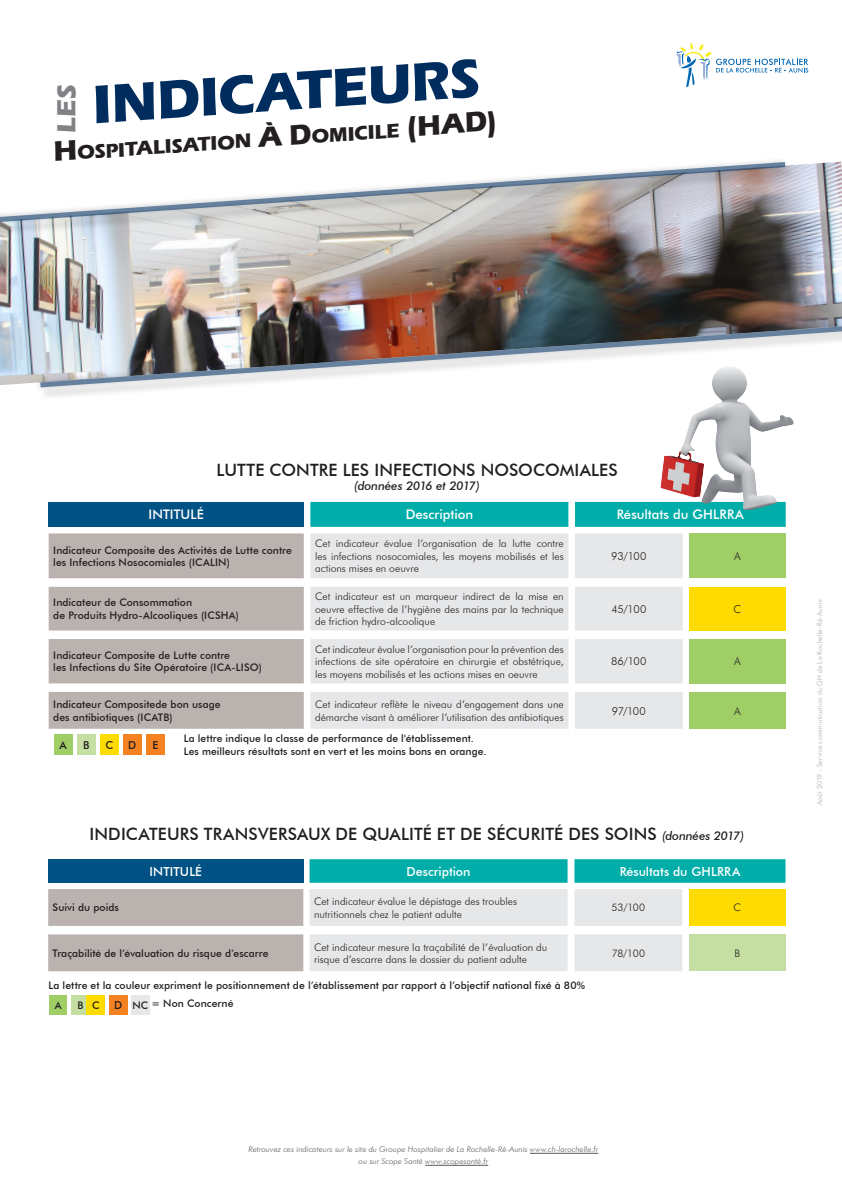
<style>
.page{position:relative;width:842px;height:1191px;background:#fff}
.page>*{position:absolute;margin:0;border:0;box-sizing:border-box;transform-origin:0 0}
.t1{font:700 56px "Eras ITC";color:#002d5e}
.t2{font:700 27px "Eras ITC";color:#808285}
.t3{font:700 20.3px "Eras ITC";color:#231f20}
.t4{font:500 17px "Futura BT";letter-spacing:.005em;color:#231f20}
.t5{font:500 13.2px "Futura BT";letter-spacing:.005em;color:#fff}
.t6{font:500 12.5px "Futura BT";letter-spacing:.005em;color:#fff}
.t7{font:italic 500 12px "Futura BT";letter-spacing:-.01em;color:#231f20}
.t8{font:300 11px "Futura BT";letter-spacing:-.015em;color:#231f20}
.t9{font:500 11px "Futura BT";color:#231f20}
.t10{font:300 10.4px/12.5px "Futura BT";color:#231f20;text-align:justify}
.t11{font:500 10.4px/12.5px "Futura BT";letter-spacing:.005em;color:#231f20}
.t12{font:italic 300 8px/12px "Futura BT";letter-spacing:.01em;color:#57585a;text-align:center}
.t13{font:300 7px "Futura BT";letter-spacing:.015em;color:#a8a9ad}
.s1{font-size:29px}
.s2{font-style:italic;font-size:12px}
</style>
<div class="page">
<svg style="left:675px;top:43px;width:133px;height:44px"></svg>
<img style="left:0;top:162px;width:842px;height:223px">
<img style="left:33px;top:315px;width:809px;height:79px">
<img style="left:35px;top:320px;width:807px;height:70px">
<div style="left:0;top:165px;width:795px;height:76px;background:#231f20;opacity:.25"></div>
<svg style="left:0;top:162px;width:792px;height:72px;background:#b8b4b2"></svg>
<svg style="left:0;top:160px;width:790px;height:70px"></svg>
<hr style="left:530px;top:1153px;width:68px;height:1px;background:#57585a">
<hr style="left:425px;top:1165px;width:63px;height:1px;background:#57585a">
<div style="left:49px;top:502px;width:255px;height:25px;background:#005285"></div>
<svg style="left:310px;top:502px;width:476px;height:25px;background:#08aea9"></svg>
<svg style="left:49px;top:533px;width:255px;height:196px;background:#c3bcb9"></svg>
<svg style="left:310px;top:533px;width:373px;height:196px;fill:#e6e7e9"></svg>
<div style="left:689px;top:533px;width:97px;height:45px;background:#9fce66"></div>
<div style="left:689px;top:587px;width:97px;height:43px;background:#ffdc01"></div>
<div style="left:689px;top:639px;width:97px;height:44px;background:#9fce66"></div>
<div style="left:689px;top:692px;width:97px;height:37px;background:#9fce66"></div>
<div style="left:54px;top:734px;width:19px;height:20px;background:#9fce66"></div>
<div style="left:77px;top:734px;width:19px;height:20px;background:#c4dfa1"></div>
<div style="left:100px;top:734px;width:19px;height:20px;background:#ffdc01"></div>
<div style="left:123px;top:734px;width:19px;height:20px;background:#f58220"></div>
<div style="left:146px;top:734px;width:19px;height:20px;background:#f58220"></div>
<div style="left:48px;top:859px;width:255px;height:23px;background:#005285"></div>
<div style="left:310px;top:859px;width:475px;height:23px;background:#00ada8"></div>
<svg style="left:48px;top:889px;width:255px;height:82px;background:#c1bab7"></svg>
<svg style="left:310px;top:889px;width:372px;height:82px;background:#e8e9eb"></svg>
<div style="left:689px;top:889px;width:96px;height:37px;background:#ffdc01"></div>
<div style="left:689px;top:934px;width:96px;height:37px;background:#c4dfa1"></div>
<div style="left:49px;top:995px;width:18px;height:19px;background:#9fce66"></div>
<div style="left:71px;top:995px;width:18px;height:19px;background:#c4dfa1"></div>
<div style="left:87px;top:995px;width:18px;height:19px;background:#ffdc01"></div>
<div style="left:131px;top:995px;width:18px;height:19px;background:#e6e7e9"></div>
<div style="left:109px;top:995px;width:18px;height:19px;background:#f58220"></div>
<img style="left:712px;top:366px;width:16px;height:26px">
<p class="t1" style="left:90px;top:73px;width:390px;rotate:-4deg">INDICATEURS</p>
<p class="t2" style="left:51px;top:133px;width:50px;rotate:-90deg">LES</p>
<p class="t3" style="left:53px;top:143px;width:446px;rotate:-4deg"><span class="s1">H</span>ospitalisation <span class="s1">À</span> <span class="s1">D</span>omicile <span class="s1">(HAD)</span></p>
<p class="t4" style="left:217px;top:459px;width:403px">LUTTE CONTRE LES INFECTIONS NOSOCOMIALES</p>
<p class="t7" style="left:354px;top:479px;width:127px">(données 2016 et 2017)</p>
<p class="t5" style="left:149px;top:506px;width:57px">INTITULÉ</p>
<p class="t5" style="left:406px;top:506px;width:69px">Description</p>
<p class="t5" style="left:617px;top:506px;width:129px">Résultats du GHLRRA</p>
<p class="t11" style="left:53px;top:543px;width:240px">Indicateur Composite des Activités de Lutte contre les Infections Nosocomiales (ICALIN)</p>
<p class="t10" style="left:315px;top:537px;width:250px">Cet indicateur évalue l’organisation de la lutte contre les infections nosocomiales, les moyens mobilisés et les actions mises en oeuvre</p>
<p class="t8" style="left:611px;top:549px;width:37px">93/100</p>
<p class="t8" style="left:734px;top:549px;width:8px">A</p>
<p class="t11" style="left:53px;top:596px;width:187px">Indicateur de Consommation<br>de Produits Hydro-Alcooliques (ICSHA)</p>
<p class="t10" style="left:315px;top:590px;width:250px">Cet indicateur est un marqueur indirect de la mise en oeuvre effective de l’hygiène des mains par la technique de friction hydro-alcoolique</p>
<p class="t11" style="left:53px;top:649px;width:210px">Indicateur Composite de Lutte contre<br>les Infections du Site Opératoire (ICA-LISO)</p>
<p class="t10" style="left:315px;top:642px;width:250px">Cet indicateur évalue l’organisation pour la prévention des infections de site opératoire en chirurgie et obstétrique, les moyens mobilisés et les actions mises en oeuvre</p>
<p class="t8" style="left:611px;top:602px;width:37px">45/100</p>
<p class="t8" style="left:733px;top:602px;width:9px">C</p>
<p class="t8" style="left:611px;top:655px;width:37px">86/100</p>
<p class="t8" style="left:734px;top:655px;width:8px">A</p>
<p class="t11" style="left:53px;top:698px;width:169px">Indicateur Compositede bon usage des antibiotiques (ICATB)</p>
<p class="t10" style="left:315px;top:698px;width:250px">Cet indicateur reflète le niveau d’engagement dans une démarche visant à améliorer l’utilisation des antibiotiques</p>
<p class="t8" style="left:612px;top:704px;width:36px">97/100</p>
<p class="t8" style="left:734px;top:704px;width:8px">A</p>
<p class="t9" style="left:60px;top:738px;width:9px">A</p>
<p class="t9" style="left:83px;top:738px;width:8px">B</p>
<p class="t9" style="left:105px;top:738px;width:9px">C</p>
<p class="t9" style="left:128px;top:738px;width:10px">D</p>
<p class="t9" style="left:152px;top:738px;width:7px">E</p>
<p class="t11" style="left:184px;top:732px;width:304px">La lettre indique la classe de performance de l'établissement.<br>Les meilleurs résultats sont en vert et les moins bons en orange.</p>
<p class="t4" style="left:89px;top:823px;width:656px">INDICATEURS TRANSVERSAUX DE QUALITÉ ET DE SÉCURITÉ DES SOINS <span class="s2">(données 2017)</span></p>
<p class="t6" style="left:150px;top:863px;width:54px">INTITULÉ</p>
<p class="t6" style="left:407px;top:863px;width:65px">Description</p>
<p class="t6" style="left:620px;top:863px;width:122px">Résultats du GHLRRA</p>
<p class="t11" style="left:53px;top:901px;width:68px">Suivi du poids</p>
<p class="t10" style="left:314px;top:895px;width:205px">Cet indicateur évalue le dépistage des troubles nutritionnels chez le patient adulte</p>
<p class="t10" style="left:611px;top:901px;width:35px">53/100</p>
<p class="t10" style="left:733px;top:901px;width:9px">C</p>
<p class="t11" style="left:53px;top:946px;width:217px">Traçabilité de l’évaluation du risque d’escarre</p>
<p class="t10" style="left:314px;top:940px;width:235px">Cet indicateur mesure la traçabilité de l’évaluation du risque d’escarre dans le dossier du patient adulte</p>
<p class="t10" style="left:612px;top:946px;width:35px">78/100</p>
<p class="t10" style="left:734px;top:946px;width:7px">B</p>
<p class="t11" style="left:55px;top:998px;width:8px">A</p>
<p class="t11" style="left:77px;top:998px;width:7px">B</p>
<p class="t11" style="left:92px;top:998px;width:9px">C</p>
<p class="t9" style="left:114px;top:998px;width:10px">D</p>
<p class="t11" style="left:132px;top:998px;width:17px">NC</p>
<p class="t11" style="left:48px;top:979px;width:538px">La lettre et la couleur expriment le positionnement de l’établissement par rapport à l’objectif national fixé à 80%</p>
<p class="t11" style="left:151px;top:997px;width:84px">= Non Concerné</p>
<p class="t12" style="left:248px;top:1143px;width:351px">Retrouvez ces indicateurs sur le site du Groupe Hospitalier de La Rochelle-Ré-Aunis www.ch-larochelle.fr ou sur Scope Santé www.scopesanté.fr</p>
<p class="t13" style="left:815px;top:805px;width:207px;rotate:-90deg">Août 2019 - Service communication du GH de La Rochelle-Ré-Aunis</p>
</div>
